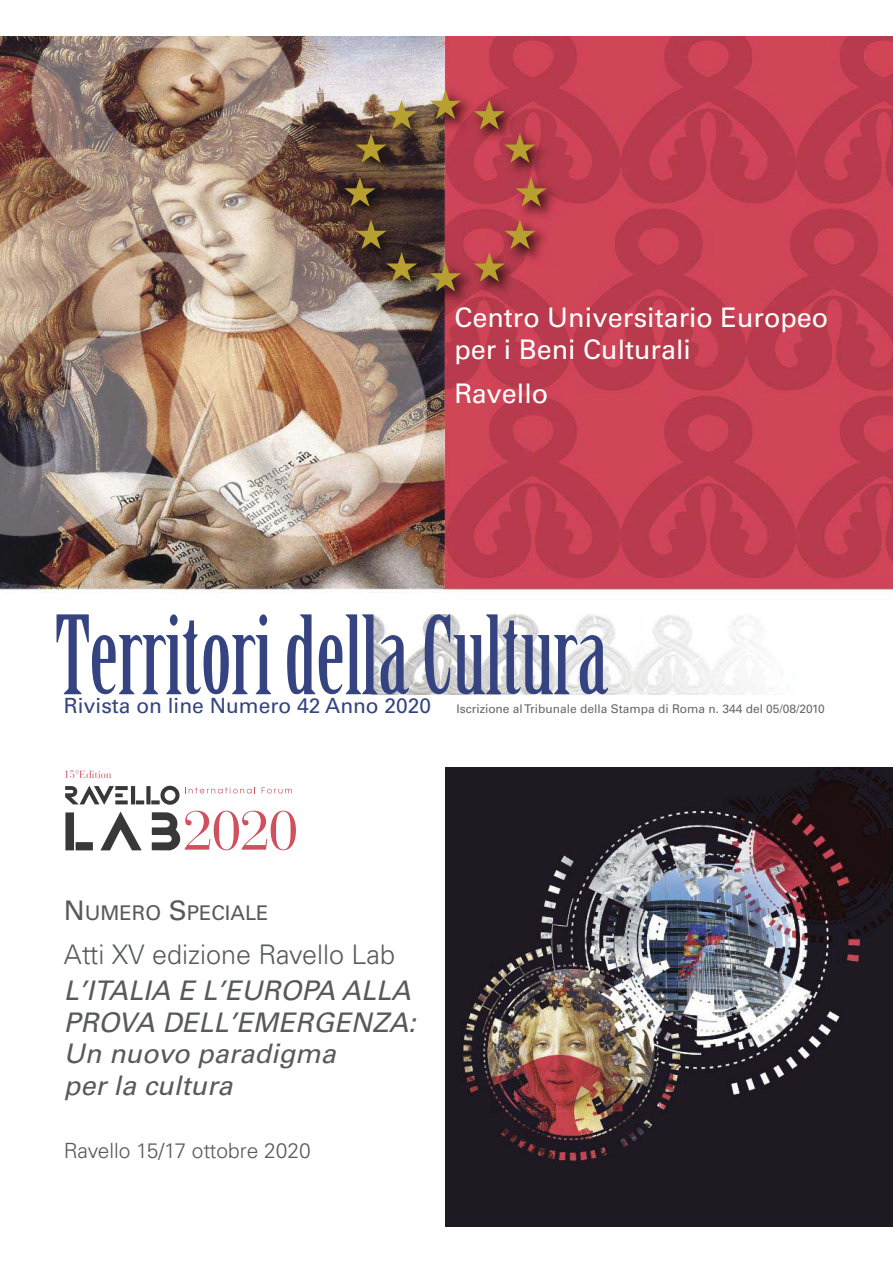
<style>
.page{position:relative;width:893px;height:1263px;background:#fff}
.page>*{position:absolute;margin:0;border:0;box-sizing:border-box;transform-origin:0 0}
.t1{font:106.5px "Birch Std";color:#354481}
.t2{font:italic 27px/31.5px "Univers";letter-spacing:.005em;color:#57595b}
.t3{font:27px/32.4px "Univers";color:#fff}
.t4{font:300 27px "Univers";color:#57595b}
.t5{font:300 21px "Univers";color:#57595b}
.t6{font:20.25px "Univers";color:#57595b}
.t7{font:12px "Univers";color:#686767}
.s1{font-size:21px;color:#354481}
.s2{font-size:27px}
</style>
<div class="page">
<img style="left:0;top:36px;width:893px;height:659px">
<img style="left:336px;top:81px;width:231px;height:231px">
<svg style="left:430px;top:89px;width:31px;height:30px"></svg>
<svg style="left:474px;top:100px;width:61px;height:63px;background:#b14946"></svg>
<svg style="left:515px;top:177px;width:32px;height:30px"></svg>
<svg style="left:474px;top:219px;width:61px;height:63px;background:#b34a47"></svg>
<svg style="left:430px;top:262px;width:31px;height:30px"></svg>
<svg style="left:355px;top:100px;width:62px;height:63px;background:#776147"></svg>
<svg style="left:344px;top:177px;width:31px;height:30px"></svg>
<svg style="left:355px;top:219px;width:62px;height:63px;background:#513e29"></svg>
<img style="left:371px;top:614px;width:522px;height:80px">
<img style="left:445px;top:767px;width:448px;height:459px">
<svg style="left:65px;top:786px;width:231px;height:64px"></svg>
<svg style="left:65px;top:770px;width:46px;height:8px"></svg>
<h2 class="t3" style="left:454px;top:303px;width:375px">Centro Universitario Europeo per i Beni Culturali</h2>
<h2 class="t3" style="left:454px;top:380px;width:95px">Ravello</h2>
<h1 class="t1" style="left:55px;top:595px;width:554px">Territori della Cultura</h1>
<p class="t7" style="left:64px;top:704px;width:763px"><span class="s1">Rivista on line Numero 42 Anno 2020</span> Iscrizione al Tribunale della Stampa di Roma n. 344 del 05/08/2010</p>
<h3 class="t6" style="left:64px;top:905px;width:206px"><span class="s2">N</span>UMERO <span class="s2">S</span>PECIALE</h3>
<h2 class="t4" style="left:64px;top:945px;width:333px">Atti XV edizione Ravello Lab</h2>
<h2 class="t2" style="left:64px;top:977px;width:353px">L’ITALIA E L’EUROPA ALLA<br>PROVA DELL’EMERGENZA:<br>Un nuovo paradigma<br>per la cultura</h2>
<h3 class="t5" style="left:64px;top:1142px;width:249px">Ravello 15/17 ottobre 2020</h3>
</div>
